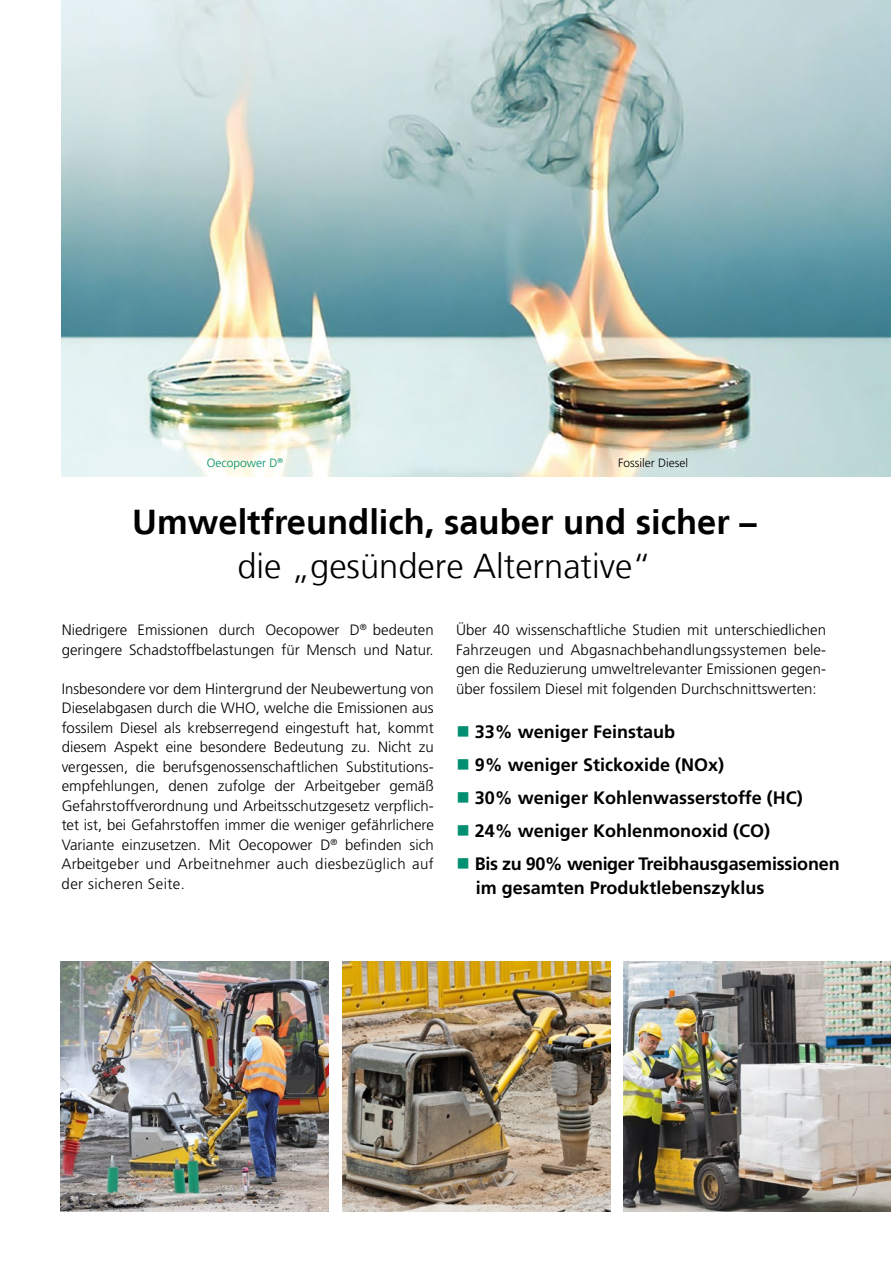
<style>
.page{position:relative;width:891px;height:1263px;background:#fff}
.page>*{position:absolute;margin:0;border:0;box-sizing:border-box;transform-origin:0 0}
.t1{font:700 34.5px "Frutiger LT";color:#000}
.t2{font:300 34.5px "Frutiger LT";color:#000}
.t3{font:700 18px/24px "Frutiger LT Pro";color:#000}
.t4{font:300 15px/19.5px "Frutiger LT Pro";color:#000;text-align:justify}
.t5{font:300 12px "Frutiger LT Pro";color:#000}
.t6{font:300 12px "Frutiger LT Pro";color:#008f70}
.s1{color:#008f70}
</style>
<div class="page">
<img style="left:62px;top:0;width:829px;height:476px">
<img style="left:61px;top:961px;width:268px;height:251px">
<img style="left:623px;top:961px;width:268px;height:251px">
<img style="left:342px;top:961px;width:268px;height:251px">
<p class="t6" style="left:207px;top:455px;width:78px">Oecopower D<sup>®</sup></p>
<p class="t5" style="left:618px;top:455px;width:71px">Fossiler Diesel</p>
<h1 class="t1" style="left:132px;top:502px;width:626px">Umweltfreundlich, sauber und sicher –</h1>
<h1 class="t2" style="left:237px;top:546px;width:416px">die „gesündere Alternative“</h1>
<p class="t4" style="left:62px;top:620px;width:374px">Niedrigere Emissionen durch Oecopower D<sup>®</sup> bedeuten geringere Schadstoffbelastungen für Mensch und Natur.</p>
<p class="t4" style="left:62px;top:679px;width:374px">Insbesondere vor dem Hintergrund der Neubewertung von Dieselabgasen durch die WHO, welche die Emissionen aus fossilem Diesel als krebserregend eingestuft hat, kommt diesem Aspekt eine besondere Bedeutung zu. Nicht zu vergessen, die berufsgenossenschaftlichen Substitutions&shy;empfehlungen, denen zufolge der Arbeitgeber gemäß Gefahrstoffverordnung und Arbeitsschutzgesetz verpflich&shy;tet ist, bei Gefahrstoffen immer die weniger gefährlichere Variante einzusetzen. Mit Oecopower D<sup>®</sup> befinden sich Arbeitgeber und Arbeitnehmer auch diesbezüglich auf der sicheren Seite.</p>
<p class="t4" style="left:456px;top:620px;width:371px">Über 40 wissenschaftliche Studien mit unterschiedlichen Fahrzeugen und Abgasnachbehandlungssystemen bele&shy;gen die Reduzierung umweltrelevanter Emissionen gegen&shy;über fossilem Diesel mit folgenden Durchschnittswerten:</p>
<p class="t3" style="left:456px;top:720px;width:220px"><span class="s1">■</span> 33% weniger Feinstaub</p>
<p class="t3" style="left:456px;top:753px;width:269px"><span class="s1">■</span> 9% weniger Stickoxide (NOx)</p>
<p class="t3" style="left:456px;top:786px;width:348px"><span class="s1">■</span> 30% weniger Kohlenwasserstoffe (HC)</p>
<p class="t3" style="left:456px;top:819px;width:315px"><span class="s1">■</span> 24% weniger Kohlenmonoxid (CO)</p>
<p class="t3" style="left:476px;top:852px;width:365px;text-indent:-19px"><span class="s1">■</span> Bis zu 90% weniger Treibhausgasemissionen im gesamten Produktlebenszyklus</p>
</div>
